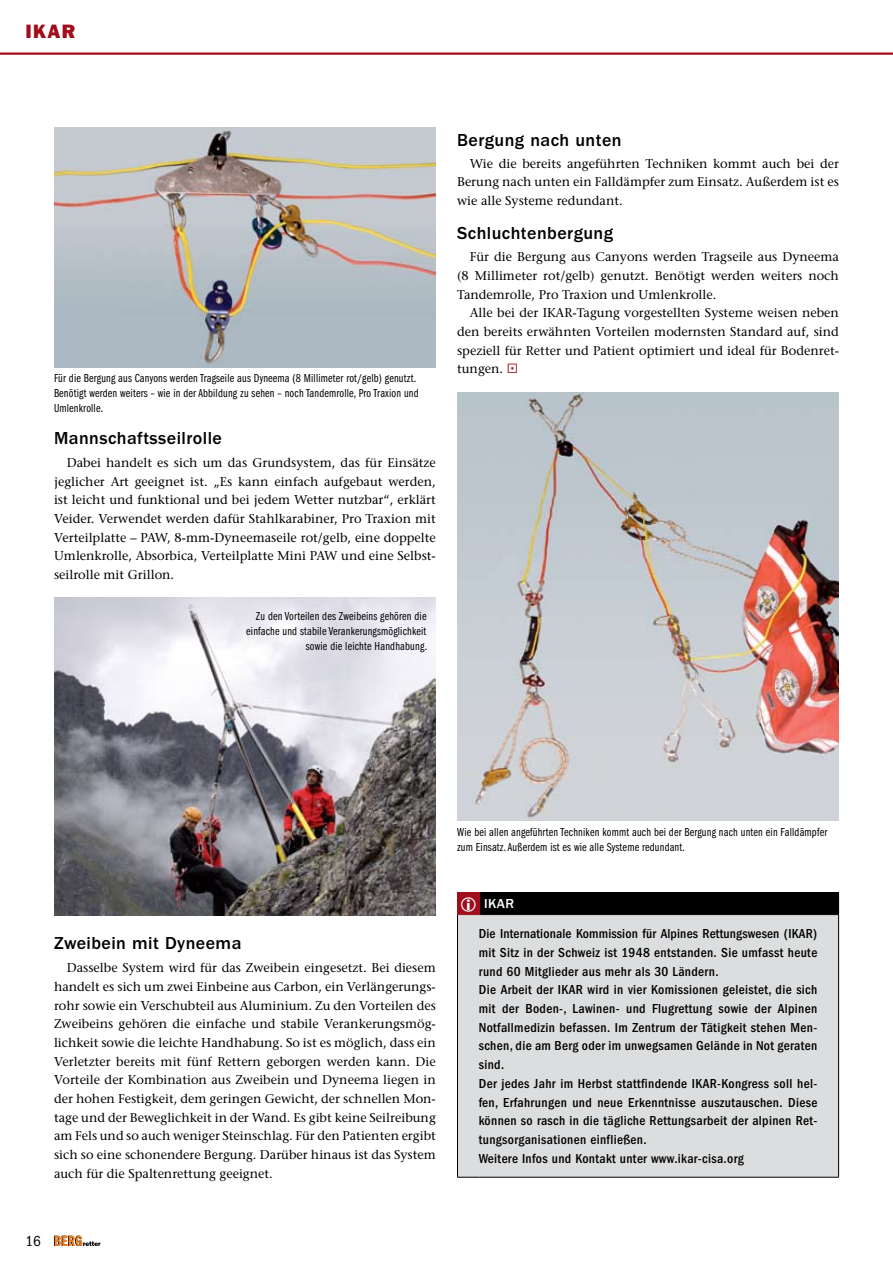
<style>
.page{position:relative;width:893px;height:1263px;background:#fff}
.page>*{position:absolute;margin:0;border:0;box-sizing:border-box;transform-origin:0 0}
.t1{font:19.5px "ITC Franklin Gothic Std Hvy";color:#a00e1c}
.t2{font:500 18px "ITC Franklin Gothic Std";letter-spacing:.025em;color:#000}
.t3{font:condensed 15px "ITC Franklin Gothic Std";color:#000}
.t4{font:500 condensed 13.5px/18.8px "ITC Franklin Gothic Std";letter-spacing:.025em;color:#000}
.t5{font:500 13.5px "ITC Franklin Gothic Std";color:#fff}
.t6{font:500 12.75px/18.8px "Stone Serif Std";color:#000;text-align:justify}
.t7{font:12px/15px "ITC Franklin Gothic Std Bk Cp";letter-spacing:.015em;color:#000}
.s1{color:#a00e1c}
</style>
<div class="page">
<svg style="left:54px;top:1235px;width:46px;height:11px"></svg>
<hr style="left:0;top:52px;width:893px;height:3px;background:#a00e1c">
<img style="left:54px;top:128px;width:382px;height:239px">
<img style="left:457px;top:392px;width:382px;height:429px">
<div style="left:480px;top:892px;width:359px;height:22px;background:#000"></div>
<div style="left:457px;top:914px;width:382px;height:263px;background:#dcddde"></div>
<hr style="left:457px;top:915px;width:1px;height:262px;background:#000">
<hr style="left:838px;top:915px;width:1px;height:262px;background:#000">
<svg style="left:457px;top:1177px;width:23px;height:1px"></svg>
<hr style="left:480px;top:1177px;width:359px;height:1px;background:#000">
<hr style="left:480px;top:914px;width:359px;height:1px;background:#000">
<img style="left:54px;top:598px;width:382px;height:318px">
<svg style="left:457px;top:892px;width:23px;height:23px"></svg>
<h1 class="t1" style="left:26px;top:20px;width:51px">ikar</h1>
<p class="t7" style="left:54px;top:371px;width:366px">Für die Bergung aus Canyons werden Tragseile aus Dyneema (8 Millimeter rot/gelb) genutzt.<br>Benötigt werden weiters – wie in der Abbildung zu sehen – noch Tandemrolle, Pro Traxion und<br>Umlenkrolle.</p>
<h2 class="t2" style="left:54px;top:428px;width:170px">Mannschaftsseilrolle</h2>
<p class="t6" style="left:54px;top:453px;width:383px;text-indent:13px">Dabei handelt es sich um das Grundsystem, das für Einsätze jeglicher Art geeignet ist. „Es kann einfach aufgebaut werden, ist leicht und funktional und bei jedem Wetter nutzbar“, erklärt Veider. Verwendet werden dafür Stahlkarabiner, Pro Traxion mit Verteilplatte – PAW, 8-mm-Dyneemaseile rot/gelb, eine doppelte Umlenkrolle, Absorbica, Verteilplatte Mini PAW und eine Selbst&shy;seilrolle mit Grillon.</p>
<p class="t7" style="left:246px;top:608px;width:182px;text-align:right">Zu den Vorteilen des Zweibeins gehören die einfache und stabile Verankerungsmöglichkeit sowie die leichte Handhabung.</p>
<h2 class="t2" style="left:457px;top:130px;width:166px">Bergung nach unten</h2>
<p class="t6" style="left:457px;top:154px;width:383px;text-indent:13px">Wie die bereits angeführten Techniken kommt auch bei der Berung nach unten ein Falldämpfer zum Einsatz. Außerdem ist es wie alle Systeme redundant.</p>
<h2 class="t2" style="left:457px;top:223px;width:158px">Schluchtenbergung</h2>
<p class="t6" style="left:457px;top:247px;width:383px;text-indent:13px">Für die Bergung aus Canyons werden Tragseile aus Dyneema (8 Millimeter rot/gelb) genutzt. Benötigt werden weiters noch Tandemrolle, Pro Traxion und Umlenkrolle.</p>
<p class="t6" style="left:457px;top:303px;width:383px;text-indent:13px">Alle bei der IKAR-Tagung vorgestellten Systeme weisen neben den bereits erwähnten Vorteilen modernsten Standard auf, sind speziell für Retter und Patient optimiert und ideal für Bodenret&shy;tungen. <span class="s1">▪</span></p>
<h2 class="t2" style="left:54px;top:933px;width:189px">Zweibein mit Dyneema</h2>
<p class="t6" style="left:54px;top:958px;width:383px;text-indent:13px">Dasselbe System wird für das Zweibein eingesetzt. Bei diesem handelt es sich um zwei Einbeine aus Carbon, ein Verlängerungs&shy;rohr sowie ein Verschubteil aus Aluminium. Zu den Vorteilen des Zweibeins gehören die einfache und stabile Verankerungsmög&shy;lichkeit sowie die leichte Handhabung. So ist es möglich, dass ein Verletzter bereits mit fünf Rettern geborgen werden kann. Die Vorteile der Kombination aus Zweibein und Dyneema liegen in der hohen Festigkeit, dem geringen Gewicht, der schnellen Mon&shy;tage und der Beweglichkeit in der Wand. Es gibt keine Seilreibung am Fels und so auch weniger Steinschlag. Für den Patienten ergibt sich so eine schonendere Bergung. Darüber hinaus ist das System auch für die Spaltenrettung geeignet.</p>
<p class="t7" style="left:457px;top:824px;width:372px">Wie bei allen angeführten Techniken kommt auch bei der Bergung nach unten ein Falldämpfer zum Einsatz. Außerdem ist es wie alle Systeme redundant.</p>
<p class="t5" style="left:484px;top:896px;width:31px">ikar</p>
<p class="t4" style="left:479px;top:924px;width:340px">Die Internationale Kommission für Alpines Rettungswesen (IKAR) mit Sitz in der Schweiz ist 1948 entstanden. Sie umfasst heute rund 60 Mitglieder aus mehr als 30 Ländern.<br>Die Arbeit der IKAR wird in vier Komissionen geleistet, die sich mit der Boden-, Lawinen- und Flugrettung sowie der Alpinen Notfallmedizin befassen. Im Zentrum der Tätigkeit stehen Men&shy;schen, die am Berg oder im unwegsamen Gelände in Not geraten sind.<br>Der jedes Jahr im Herbst stattfindende IKAR-Kongress soll hel&shy;fen, Erfahrungen und neue Erkenntnisse auszutauschen. Diese können so rasch in die tägliche Rettungsarbeit der alpinen Ret&shy;tungsorganisationen einfließen.<br>Weitere Infos und Kontakt unter www.ikar-cisa.org</p>
<p class="t3" style="left:26px;top:1232px;width:17px">16</p>
</div>
